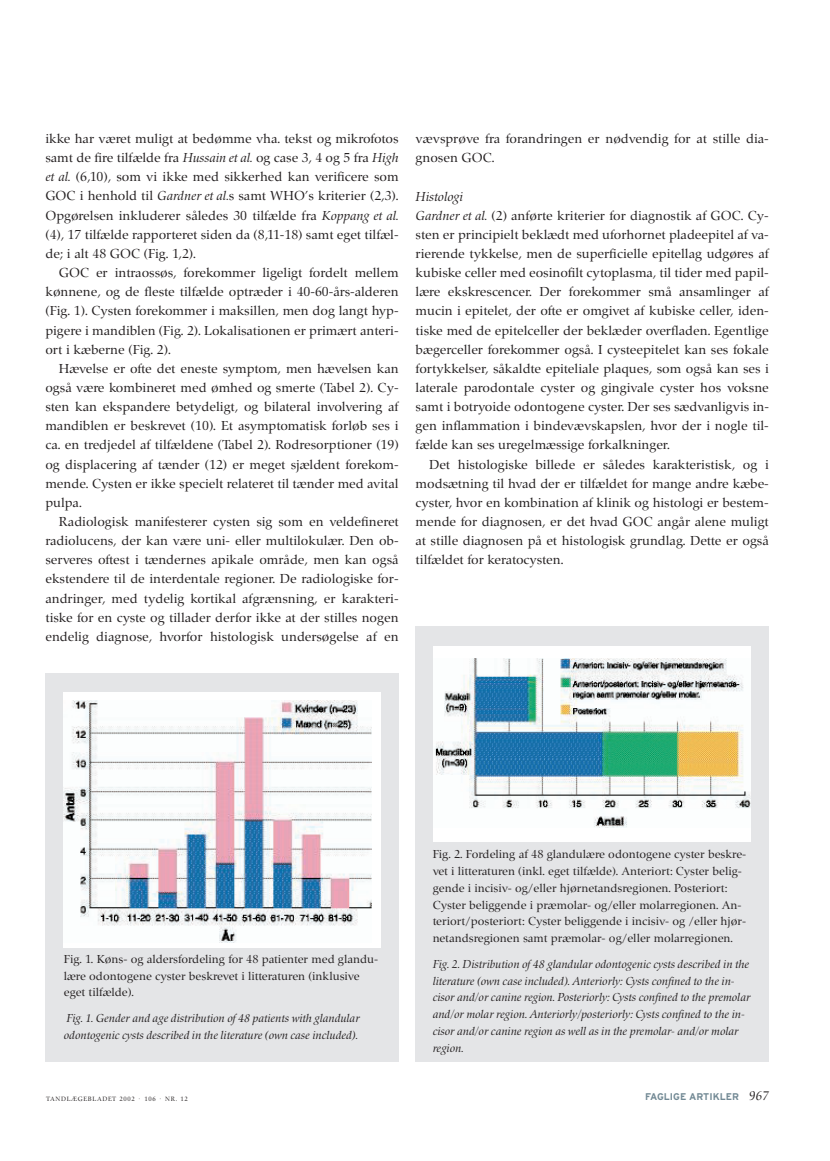
<style>
.page{position:relative;width:830px;height:1161px;background:#fff}
.page>*{position:absolute;margin:0;border:0;box-sizing:border-box;transform-origin:0 0}
.t1{font:13.5px/19.2px "Zapf Renais SB";color:#231f20;text-align:justify}
.t2{font:12px/16.8px "Zapf Renais SB";color:#231f20}
.t3{font:italic 12px/16.8px "Zapf Renais SB";color:#231f20}
.t4{font:700 9.75px "Interstate";color:#738a95}
.t5{font:6.45px "Zapf Renais SB";letter-spacing:.11em;color:#231f20}
.s1{font-style:italic}
.s2{font-family:"Zapf Renais SB";font-weight:400;font-style:italic;font-size:13.5px;color:#231f20}
</style>
<div class="page">
<svg style="left:45px;top:626px;width:724px;height:436px"></svg>
<p class="t1" style="left:45px;top:130px;width:354px">ikke har været muligt at bedømme vha. tekst og mikrofotos samt de fire tilfælde fra <span class="s1">Hussain et al.</span> og case 3, 4 og 5 fra <span class="s1">High et al.</span> (6,10), som vi ikke med sikkerhed kan verificere som GOC i henhold til <span class="s1">Gardner et al.</span>s samt WHO’s kriterier (2,3).<br>Opgørelsen inkluderer således 30 tilfælde fra <span class="s1">Koppang et al. </span>(4), 17 tilfælde rapporteret siden da (8,11-18) samt eget tilfæl&shy;de; i alt 48 GOC (Fig. 1,2).</p>
<p class="t1" style="left:45px;top:264px;width:354px;text-indent:13px">GOC er intraossøs, forekommer ligeligt fordelt mellem kønnene, og de fleste tilfælde optræder i 40-60-års-alderen (Fig. 1). Cysten forekommer i maksillen, men dog langt hyp&shy;pigere i mandiblen (Fig. 2). Lokalisationen er primært anteri&shy;ort i kæberne (Fig. 2).</p>
<p class="t1" style="left:45px;top:360px;width:354px;text-indent:13px">Hævelse er ofte det eneste symptom, men hævelsen kan også være kombineret med ømhed og smerte (Tabel 2). Cy&shy;sten kan ekspandere betydeligt, og bilateral involvering af mandiblen er beskrevet (10). Et asymptomatisk forløb ses i ca. en tredjedel af tilfældene (Tabel 2). Rodresorptioner (19) og displacering af tænder (12) er meget sjældent forekom&shy;mende. Cysten er ikke specielt relateret til tænder med avital pulpa.</p>
<p class="t1" style="left:45px;top:513px;width:354px;text-indent:13px">Radiologisk manifesterer cysten sig som en veldefineret radiolucens, der kan være uni- eller multilokulær. Den ob&shy;serveres oftest i tændernes apikale område, men kan også ekstendere til de interdentale regioner. De radiologiske for&shy;andringer, med tydelig kortikal afgrænsning, er karakteri&shy;tiske for en cyste og tillader derfor ikke at der stilles nogen endelig diagnose, hvorfor histologisk undersøgelse af en</p>
<p class="t1" style="left:415px;top:130px;width:354px">vævsprøve fra forandringen er nødvendig for at stille dia&shy;gnosen GOC.</p>
<p class="t1" style="left:415px;top:188px;width:354px;text-align:left"><span class="s1">Histologi<br>Gardner et al.</span> (2) anførte kriterier for diagnostik af GOC. Cy&shy;sten er principielt beklædt med uforhornet pladeepitel af va&shy;rierende tykkelse, men de superficielle epitellag udgøres af kubiske celler med eosinofilt cytoplasma, til tider med papil&shy;lære ekskrescencer. Der forekommer små ansamlinger af mucin i epitelet, der ofte er omgivet af kubiske celler, iden&shy;tiske med de epitelceller der beklæder overfladen. Egentlige bægerceller forekommer også. I cysteepitelet kan ses fokale fortykkelser, såkaldte epiteliale plaques, som også kan ses i laterale parodontale cyster og gingivale cyster hos voksne samt i botryoide odontogene cyster. Der ses sædvanligvis in&shy;gen inflammation i bindevævskapslen, hvor der i nogle til&shy;fælde kan ses uregelmæssige forkalkninger.</p>
<p class="t1" style="left:415px;top:456px;width:354px;text-indent:13px">Det histologiske billede er således karakteristisk, og i modsætning til hvad der er tilfældet for mange andre kæbe&shy;cyster, hvor en kombination af klinik og histologi er bestem&shy;mende for diagnosen, er det hvad GOC angår alene muligt at stille diagnosen på et histologisk grundlag. Dette er også tilfældet for keratocysten.</p>
<p class="t2" style="left:64px;top:951px;width:316px">Fig. 1. Køns- og aldersfordeling for 48 patienter med glandu&shy;lære odontogene cyster beskrevet i litteraturen (inklusive eget tilfælde).</p>
<p class="t3" style="left:64px;top:1011px;width:297px">Fig. 1. Gender and age distribution of 48 patients with glandular odontogenic cysts described in the literature (own case included).</p>
<p class="t2" style="left:432px;top:847px;width:315px">Fig. 2. Fordeling af 48 glandulære odontogene cyster beskre&shy;vet i litteraturen (inkl. eget tilfælde). Anteriort: Cyster belig&shy;gende i incisiv- og/eller hjørnetandsregionen. Posteriort:<br>Cyster beliggende i præmolar- og/eller molarregionen. An&shy;teriort/posteriort: Cyster beliggende i incisiv- og /eller hjør&shy;netandsregionen samt præmolar- og/eller molarregionen.</p>
<p class="t3" style="left:432px;top:957px;width:319px">Fig. 2. Distribution of 48 glandular odontogenic cysts described in the literature (own case included). Anteriorly: Cysts confined to the in&shy;cisor and/or canine region. Posteriorly: Cysts confined to the premolar and/or molar region. Anteriorly/posteriorly: Cysts confined to the in&shy;cisor and/or canine region as well as in the premolar- and/or molar region.</p>
<p class="t5" style="left:46px;top:1094px;width:143px">TANDLÆGEBLADET 2002 · 106 · NR. 12</p>
<p class="t4" style="left:644px;top:1093px;width:125px">FAGLIGE ARTIKLER <span class="s2">967</span></p>
</div>
